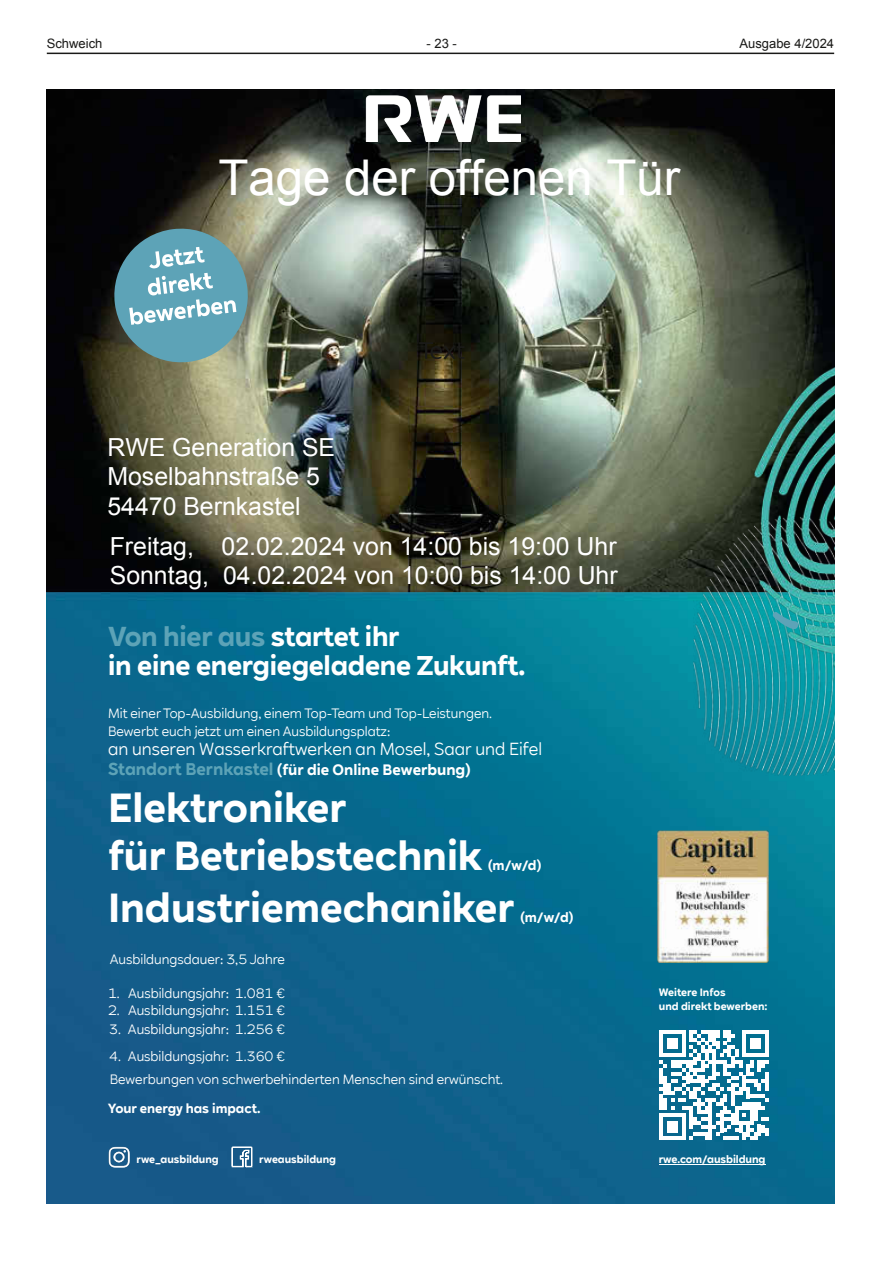
<style>
.page{position:relative;width:881px;height:1263px;background:#fff}
.page>*{position:absolute;margin:0;border:0;box-sizing:border-box;transform-origin:0 0}
.t1{font:49.2px "Yqnhnl Arial";color:#fff}
.t2{font:700 40.5px/47.2px "Qdhvwj RWE Sans";color:#fff}
.t3{font:700 27px/29.7px "Qdhvwj RWE Sans";letter-spacing:-.01em;color:#fff}
.t4{font:24.9px/29.1px "Yqnhnl Arial";color:#fff}
.t5{font:16.95px "Qnpmvp RWE Sans";color:#fff}
.t6{font:700 15px "Pjcrhn RWE Sans";color:#fff}
.t7{font:700 13.5px "Qdhvwj RWE Sans";color:#fff}
.t8{font:13.05px/17.2px "Qnpmvp RWE Sans";color:#fff}
.t9{font:700 13.05px "Qdhvwj RWE Sans";color:#fff}
.t10{font:12.9px "Arial";color:#1a1a18}
.t11{font:700 10.8px "Qdhvwj RWE Sans";letter-spacing:-.01em;color:#fff}
.t12{font:700 10.65px/14px "Qdhvwj RWE Sans";color:#fff}
.s1{color:#5da3b7}
.s2{font-family:"Qdhvwj RWE Sans";font-size:16.95px;color:#5da3b7}
.s3{font-family:"Pkrdcx RWE Sans"}
</style>
<div class="page">
<hr style="left:47px;top:53px;width:786px;height:1px;background:#1a1a18">
<img style="left:47px;top:89px;width:786px;height:1114px">
<img style="left:108px;top:1146px;width:22px;height:21px">
<svg style="left:231px;top:1146px;width:22px;height:21px"></svg>
<svg style="left:659px;top:1030px;width:109px;height:110px"></svg>
<img style="left:657px;top:830px;width:111px;height:133px">
<img style="left:693px;top:366px;width:140px;height:409px">
<svg style="left:770px;top:610px;width:30px;height:20px"></svg>
<img style="left:787px;top:632px;width:46px;height:22px">
<img style="left:833px;top:634px;width:1px;height:33px">
<svg style="left:110px;top:225px;width:142px;height:141px;background:#6c979d"></svg>
<hr style="left:658px;top:1164px;width:107px;height:1px;background:#fff">
<svg style="left:419px;top:342px;width:45px;height:17px"></svg>
<img style="left:366px;top:96px;width:154px;height:45px">
<p class="t10" style="left:47px;top:35px;width:57px">Schweich</p>
<p class="t10" style="left:426px;top:35px;width:32px">- 23 -</p>
<p class="t10" style="left:739px;top:35px;width:96px">Ausgabe 4/2024</p>
<h1 class="t1" style="left:218px;top:145px;width:463px">Tage der offenen Tür</h1>
<h3 class="t4" style="left:107px;top:433px;width:229px">RWE Generation SE<br>Moselbahnstraße 5<br>54470 Bernkastel</h3>
<h3 class="t4" style="left:110px;top:532px;width:509px">Freitag, 02.02.2024 von 14:00 bis 19:00 Uhr<br>Sonntag, 04.02.2024 von 10:00 bis 14:00 Uhr</h3>
<h3 class="t3" style="left:108px;top:621px;width:418px"><span class="s1">Von hier aus</span> startet ihr<br>in eine energiegeladene Zukunft.</h3>
<p class="t8" style="left:108px;top:705px;width:385px">Mit einer Top-Ausbildung, einem Top-Team und Top-Leistungen.<br>Bewerbt euch jetzt um einen Ausbildungsplatz:</p>
<p class="t5" style="left:108px;top:738px;width:435px">an unseren Wasserkraftwerken an Mosel, Saar und Eifel</p>
<p class="t6" style="left:108px;top:760px;width:364px"><span class="s2">Standort Bernkastel</span> (für die Online Bewerbung)</p>
<h2 class="t2" style="left:108px;top:785px;width:375px">Elektroniker<br>für Betriebstechnik</h2>
<p class="t7" style="left:488px;top:856px;width:54px">(m/w/d)</p>
<h2 class="t2" style="left:108px;top:884px;width:407px">Industriemechaniker</h2>
<p class="t7" style="left:520px;top:909px;width:54px">(m/w/d)</p>
<p class="t8" style="left:110px;top:951px;width:177px">Ausbildungsdauer: 3,5 Jahre</p>
<p class="t8" style="left:108px;top:985px;width:179px">1. Ausbildungsjahr: <span class="s3">1.081 €</span></p>
<p class="t8" style="left:108px;top:1002px;width:179px">2. Ausbildungsjahr: <span class="s3">1.151 €</span></p>
<p class="t8" style="left:109px;top:1021px;width:177px">3. Ausbildungsjahr: <span class="s3">1.256 €</span></p>
<p class="t8" style="left:109px;top:1044px;width:395px;line-height:23.5px">4. Ausbildungsjahr: <span class="s3">1.360 €<br></span>Bewerbungen von schwerbehinderten Menschen sind erwünscht.</p>
<p class="t9" style="left:108px;top:1100px;width:154px">Your energy has impact.</p>
<p class="t12" style="left:136px;top:1152px;width:84px">rwe_ausbildung</p>
<p class="t12" style="left:259px;top:1152px;width:78px">rweausbildung</p>
<p class="t11" style="left:658px;top:1153px;width:108px">rwe.com/ausbildung</p>
<p class="t12" style="left:658px;top:986px;width:110px">Weitere Infos<br>und direkt bewerben:</p>
</div>
